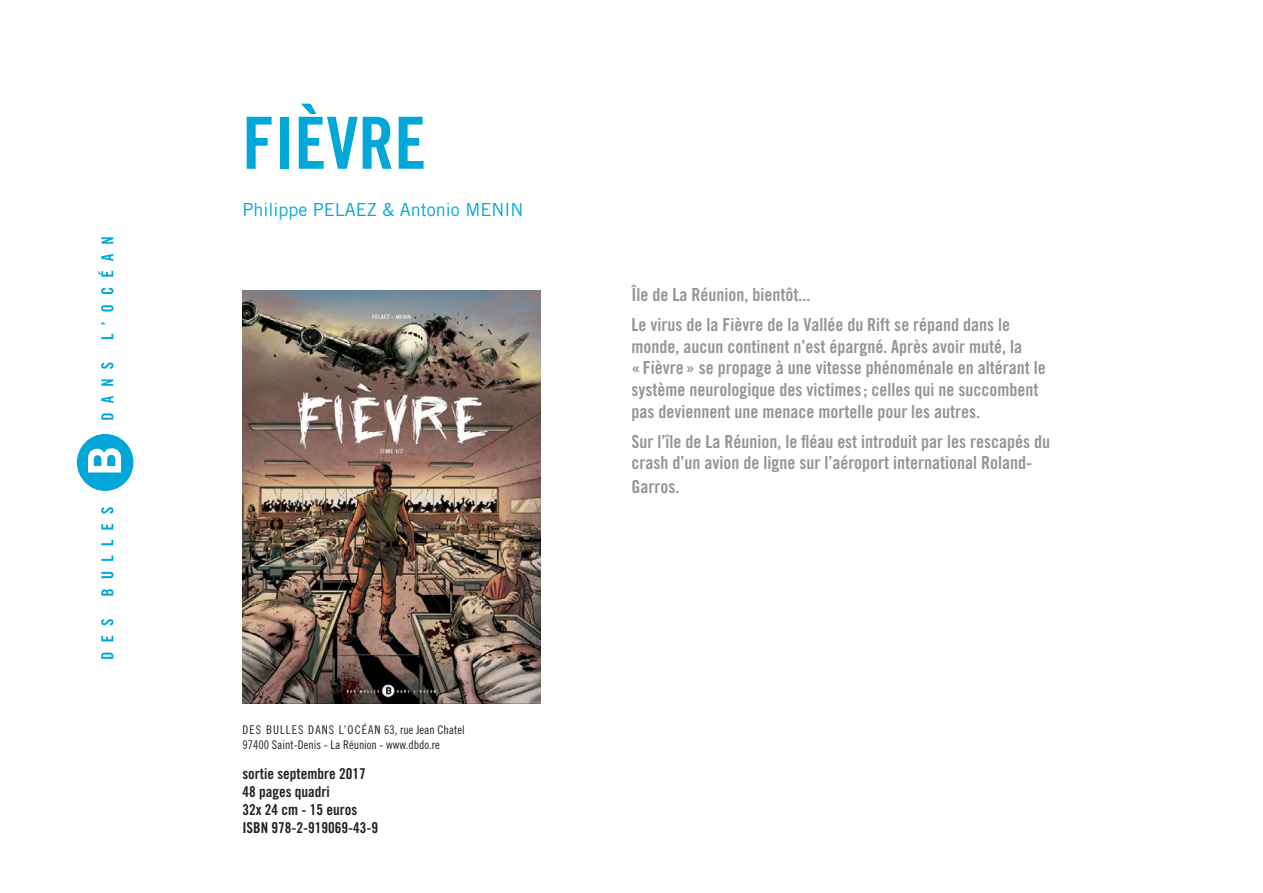
<style>
.page{position:relative;width:1263px;height:893px;background:#fff}
.page>*{position:absolute;margin:0;border:0;box-sizing:border-box;transform-origin:0 0}
.t1{font:72px "Trade Gothic Bold Cond Twenty";color:#00a7d8}
.t2{font:18px/21.6px "Trade Gothic Bold Cond Twenty";color:#939598}
.t3{font:18px "Trade Gothic";color:#00a7d8}
.t4{font:15px/18px "Trade Gothic Bold Cond Twenty";color:#231f20}
.t5{font:12px/14.4px "Trade Gothic Cond Eighteen";color:#231f20}
</style>
<div class="page">
<div style="left:77px;top:434px;width:56px;height:57px;background:#00a7d8;border-radius:50%"></div>
<svg style="left:88px;top:448px;width:33px;height:24px"></svg>
<svg style="left:101px;top:652px;width:12px;height:7px"></svg>
<svg style="left:101px;top:636px;width:12px;height:5px"></svg>
<svg style="left:101px;top:619px;width:12px;height:6px"></svg>
<svg style="left:101px;top:589px;width:12px;height:7px"></svg>
<svg style="left:101px;top:572px;width:12px;height:6px"></svg>
<svg style="left:101px;top:556px;width:12px;height:5px"></svg>
<svg style="left:101px;top:540px;width:12px;height:5px"></svg>
<svg style="left:101px;top:524px;width:12px;height:6px"></svg>
<svg style="left:101px;top:507px;width:12px;height:7px"></svg>
<svg style="left:101px;top:413px;width:12px;height:7px"></svg>
<svg style="left:101px;top:396px;width:12px;height:7px"></svg>
<svg style="left:101px;top:379px;width:12px;height:7px"></svg>
<svg style="left:101px;top:362px;width:12px;height:7px"></svg>
<svg style="left:101px;top:334px;width:12px;height:5px"></svg>
<svg style="left:101px;top:305px;width:12px;height:6px"></svg>
<svg style="left:101px;top:288px;width:12px;height:6px"></svg>
<svg style="left:98px;top:271px;width:15px;height:6px"></svg>
<svg style="left:101px;top:254px;width:12px;height:7px"></svg>
<svg style="left:101px;top:237px;width:12px;height:7px"></svg>
<img style="left:242px;top:291px;width:299px;height:412px">
<h1 class="t1" style="left:242px;top:99px;width:185px">FIÈVRE</h1>
<p class="t3" style="left:242px;top:199px;width:282px">Philippe PELAEZ &amp; Antonio MENIN</p>
<p class="t5" style="left:242px;top:723px;width:224px">DES BULLES DANS L’OCÉAN 63, rue Jean Chatel<br>97400 Saint-Denis - La Réunion - www.dbdo.re</p>
<p class="t4" style="left:242px;top:764px;width:137px">sortie septembre 2017<br>48 pages quadri<br>32x 24 cm - 15 euros<br>ISBN 978-2-919069-43-9</p>
<p class="t2" style="left:631px;top:279px;width:380px;line-height:30.2px">Île de La Réunion, bientôt...<br>Le virus de la Fièvre de la Vallée du Rift se répand dans le</p>
<p class="t2" style="left:631px;top:335px;width:416px">monde, aucun continent n’est épargné. Après avoir muté, la «Fièvre » se propage à une vitesse phénoménale en altérant le système neurologique des victimes; celles qui ne succombent pas deviennent une menace mortelle pour les autres.</p>
<p class="t2" style="left:631px;top:430px;width:420px">Sur l’île de La Réunion, le fléau est introduit par les rescapés du crash d’un avion de ligne sur l’aéroport international Roland-</p>
<p class="t2" style="left:631px;top:476px;width:49px">Garros.</p>
</div>
